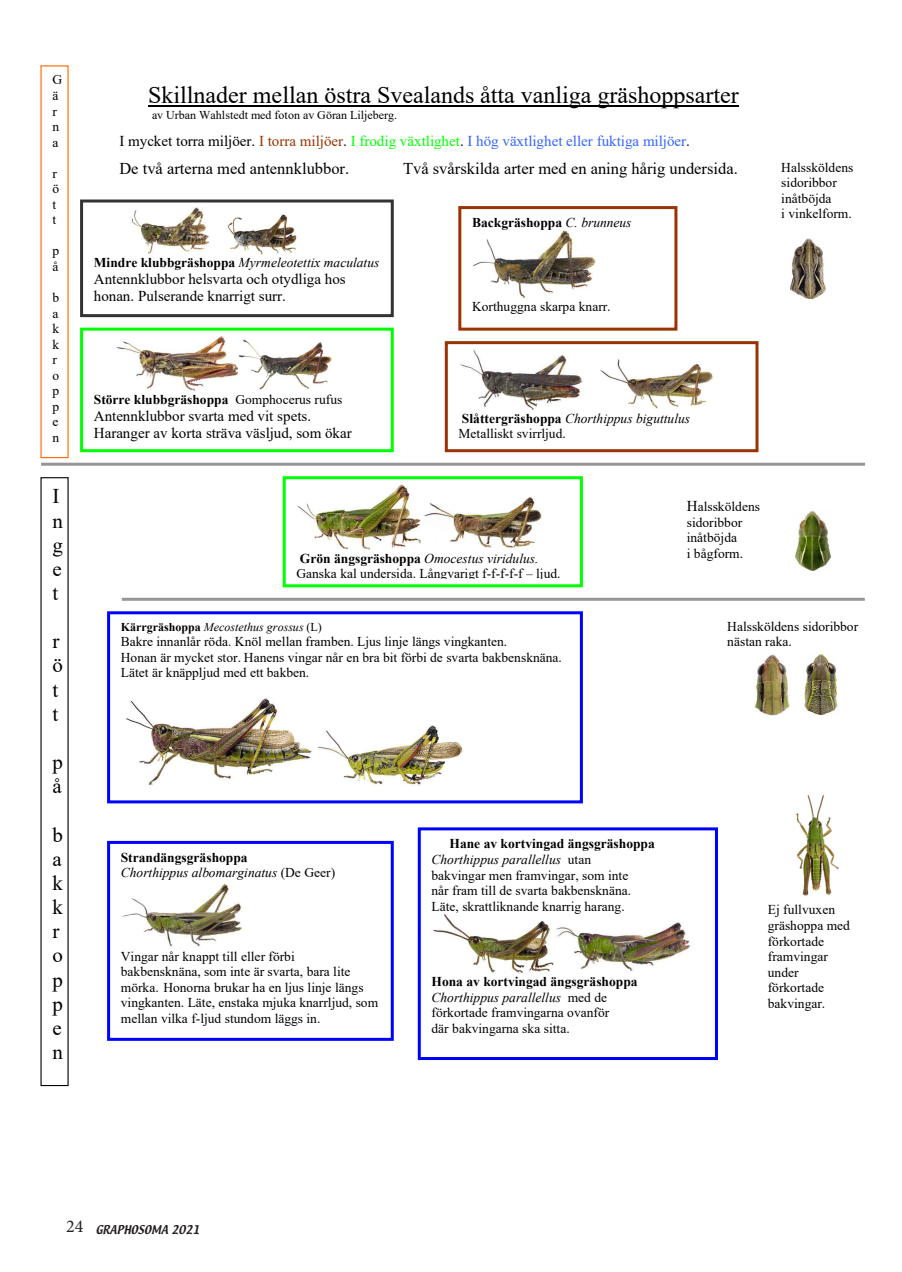
<style>
.page{position:relative;width:902px;height:1272px;background:#fff}
.page>*{position:absolute;margin:0;border:0;box-sizing:border-box;transform-origin:0 0}
.t1{font:24px "Times New Roman";color:#000}
.t2{font:21px/24.2px "Times New Roman";color:#000}
.t3{font:16.5px "Times New Roman";color:#000}
.t4{font:15px/17.2px "Times New Roman";color:#000}
.t5{font:15px "Times New Roman";color:#3365ff}
.t6{font:13.5px/15.5px "Times New Roman";color:#000}
.t7{font:italic 13.5px/15.5px "Times New Roman";color:#000}
.t8{font:700 13.5px "Times New Roman";color:#000}
.t9{font:12px "Times New Roman";color:#000}
.t10{font:italic 12px "Times New Roman";color:#000}
.t11{font:10.5px "Textile";color:#231f20}
.s1{color:#000}
.s2{color:#9a3300}
.s3{color:#0f0}
.s4{font-weight:700;font-style:normal}
.s5{font-weight:400;font-style:italic}
.s6{font-weight:400}
.s7{font-style:normal}
.s8{font-weight:700}
.s9{font-style:italic}
.s10{font-size:15px}
.s11{font-family:"Minion Pro";font-size:18px}
</style>
<div class="page">
<hr style="left:148px;top:105px;width:591px;height:1px;background:#000">
<div style="left:418px;top:827px;width:300px;height:232px;border:3px solid #00f"></div>
<img style="left:433px;top:913px;width:121px;height:60px">
<img style="left:555px;top:921px;width:138px;height:50px">
<div style="left:283px;top:476px;width:300px;height:111px;border:3px solid #0f0"></div>
<img style="left:297px;top:484px;width:124px;height:66px">
<img style="left:424px;top:497px;width:118px;height:52px">
<div style="left:80px;top:327px;width:314px;height:125px;border:3px solid #0f0"></div>
<img style="left:116px;top:336px;width:122px;height:55px">
<img style="left:238px;top:339px;width:94px;height:52px">
<div style="left:80px;top:199px;width:314px;height:118px;border:3px solid #333"></div>
<img style="left:131px;top:208px;width:78px;height:46px">
<img style="left:227px;top:214px;width:70px;height:40px">
<div style="left:445px;top:341px;width:313px;height:111px;border:3px solid #930"></div>
<img style="left:460px;top:349px;width:123px;height:61px">
<img style="left:600px;top:359px;width:114px;height:50px">
<div style="left:107px;top:611px;width:476px;height:192px;border:3px solid #00f"></div>
<img style="left:126px;top:698px;width:186px;height:88px">
<img style="left:317px;top:725px;width:146px;height:61px">
<hr style="left:122px;top:597px;width:742px;height:3px;background:#969696">
<div style="left:107px;top:840px;width:287px;height:200px;border:3px solid #00f"></div>
<img style="left:122px;top:883px;width:121px;height:64px">
<img style="left:795px;top:794px;width:44px;height:103px">
<img style="left:794px;top:510px;width:37px;height:61px">
<hr style="left:41px;top:462px;width:824px;height:3px;background:#969696">
<img style="left:790px;top:238px;width:36px;height:60px">
<div style="left:458px;top:206px;width:219px;height:124px;border:3px solid #930"></div>
<img style="left:473px;top:230px;width:123px;height:68px">
<img style="left:754px;top:654px;width:35px;height:61px">
<img style="left:804px;top:654px;width:34px;height:61px">
<p class="t6" style="left:52px;top:72px;width:11px">G ä r n a</p>
<p class="t6" style="left:52px;top:165px;width:8px">r ö t t</p>
<p class="t6" style="left:52px;top:243px;width:8px">p å</p>
<p class="t6" style="left:52px;top:289px;width:8px">b a k k r o p p e n</p>
<p class="t2" style="left:52px;top:483px;width:12px">I n g e t</p>
<p class="t2" style="left:52px;top:628px;width:12px">r ö t t</p>
<p class="t2" style="left:52px;top:749px;width:12px">p å</p>
<p class="t2" style="left:52px;top:821px;width:12px">b a k k r o p p e n</p>
<p class="t1" style="left:148px;top:78px;width:592px">Skillnader mellan östra Svealands åtta vanliga gräshoppsarter</p>
<p class="t9" style="left:152px;top:106px;width:247px">av Urban Wahlstedt med foton av Göran Liljeberg.</p>
<p class="t5" style="left:119px;top:130px;width:572px"><span class="s1">I mycket torra miljöer.</span> <span class="s2">I torra miljöer</span><span class="s1">.</span> <span class="s3">I frodig växtlighet</span><span class="s1">.</span> I hög växtlighet eller fuktiga miljöer<span class="s1">.</span></p>
<p class="t3" style="left:119px;top:157px;width:231px">De två arterna med antennklubbor.</p>
<p class="t7" style="left:94px;top:254px;width:287px"><span class="s4">Mindre klubbgräshoppa</span> Myrmeleotettix maculatus</p>
<p class="t4" style="left:94px;top:270px;width:253px">Antennklubbor helsvarta och otydliga hos honan. Pulserande knarrigt surr.</p>
<p class="t3" style="left:403px;top:157px;width:336px">Två svårskilda arter med en aning hårig undersida.</p>
<p class="t8" style="left:472px;top:213px;width:161px">Backgräshoppa <span class="s5">C. brunneus</span></p>
<p class="t6" style="left:472px;top:298px;width:140px">Korthuggna skarpa knarr.</p>
<p class="t6" style="left:781px;top:159px;width:73px">Halssköldens sidoribbor inåtböjda<br>i vinkelform.</p>
<p class="t8" style="left:94px;top:389px;width:250px">Större klubbgräshoppa <span class="s6">Gomphocerus rufus</span></p>
<p class="t4" style="left:94px;top:406px;width:259px">Antennklubbor svarta med vit spets.<br>Haranger av korta sträva väsljud, som ökar</p>
<p class="t7" style="left:458px;top:410px;width:233px"><span class="s4">Slåttergräshoppa</span> Chorthippus biguttulus<br><span class="s7">Metalliskt svirrljud.</span></p>
<p class="t6" style="left:296px;top:550px;width:266px"><span class="s8">Grön ängsgräshoppa</span> <span class="s9">Omocestus viridulus.<br></span>Ganska kal undersida. Långvarigt f-f-f-f-f – ljud.</p>
<p class="t6" style="left:686px;top:498px;width:75px"><span class="s10">H</span>alssköldens sidoribbor inåtböjda<br>i bågform.</p>
<p class="t10" style="left:121px;top:618px;width:202px"><span class="s4">Kärrgräshoppa</span> Mecostethus grossus <span class="s7">(L)</span></p>
<p class="t6" style="left:121px;top:633px;width:442px">Bakre innanlår röda. Knöl mellan framben. Ljus linje längs vingkanten.<br>Honan är mycket stor. Hanens vingar når en bra bit förbi de svarta bakbensknäna.<br>Lätet är knäppljud med ett bakben.</p>
<p class="t7" style="left:121px;top:849px;width:216px"><span class="s4">Strandängsgräshoppa<br></span>Chorthippus albomarginatus <span class="s7">(De Geer)</span></p>
<p class="t6" style="left:121px;top:948px;width:259px">Vingar når knappt till eller förbi<br>bakbensknäna, som inte är svarta, bara lite mörka. Honorna brukar ha en ljus linje längs vingkanten. Läte, enstaka mjuka knarrljud, som mellan vilka f-ljud stundom läggs in.</p>
<p class="t6" style="left:431px;top:835px;width:225px;text-indent:18px"><span class="s8">Hane av kortvingad ängsgräshoppa </span><span class="s9">Chorthippus parallellus</span> utan<br>bakvingar men framvingar, som inte<br>når fram till de svarta bakbensknäna.<br>Läte, skrattliknande knarrig harang.</p>
<p class="t6" style="left:431px;top:973px;width:207px"><span class="s8">Hona av kortvingad ängsgräshoppa<br></span><span class="s9">Chorthippus parallellus</span> med de förkortade framvingarna ovanför<br>där bakvingarna ska sitta.</p>
<p class="t6" style="left:727px;top:618px;width:132px">Halssköldens sidoribbor nästan raka.</p>
<p class="t6" style="left:767px;top:901px;width:84px">Ej fullvuxen gräshoppa med förkortade framvingar under förkortade bakvingar.</p>
<p class="t11" style="left:66px;top:1221px;width:135px"><span class="s11">24</span> GRAPHOSOMA 2021</p>
</div>
